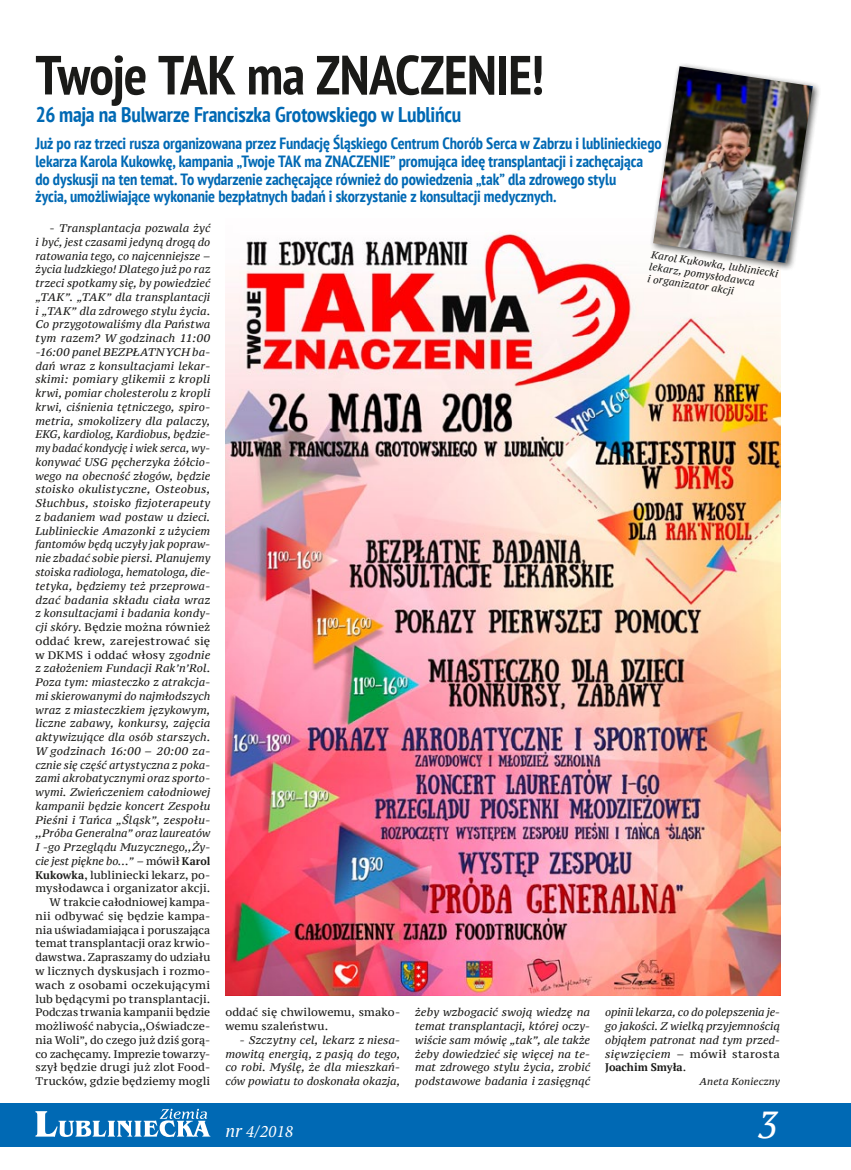
<style>
.page{position:relative;width:851px;height:1170px;background:#fff}
.page>*{position:absolute;margin:0;border:0;box-sizing:border-box;transform-origin:0 0}
.t1{font:700 condensed 55px "PT Sans";letter-spacing:-.015em;color:#1a1a18}
.t2{font:italic 37.5px "PT Serif";color:#fff}
.t3{font:700 condensed 21.25px "PT Sans";letter-spacing:-.01em;color:#0069b4}
.t4{font:italic 17.5px "Minion Pro";color:#fff}
.t5{font:700 condensed 16.25px/17.5px "PT Sans";letter-spacing:-.005em;color:#0069b4}
.t6{font:italic 11px/13.8px "PT Serif Caption";letter-spacing:.01em;color:#1a1a18;text-align:justify}
.t7{font:11px/13.8px "PT Serif Caption";letter-spacing:.01em;color:#1a1a18}
.t8{font:700 11px "PT Serif";letter-spacing:-.005em;color:#1a1a18}
.t9{font:italic 10px/12px "PT Serif Caption";letter-spacing:.01em;color:#1a1a18}
.s1{font-style:normal}
.s2{font-family:"PT Serif";font-weight:700;font-style:normal}
.s3{font-family:"PT Serif"}
.s4{font-family:"PT Serif Caption";font-weight:400}
</style>
<div class="page">
<div style="left:0;top:1103px;width:850px;height:43px;background:#0069b4"></div>
<svg style="left:35px;top:1108px;width:175px;height:28px"></svg>
<img style="left:225px;top:231px;width:555px;height:763px">
<div style="left:649px;top:62px;width:172px;height:210px;background:#1a1a18;opacity:.75"></div>
<img style="left:653px;top:66px;width:159px;height:197px">
<h1 class="t1" style="left:35px;top:39px;width:510px">Twoje TAK ma ZNACZENIE!</h1>
<h3 class="t3" style="left:35px;top:100px;width:427px">26 maja na Bulwarze Franciszka Grotowskiego w Lublińcu</h3>
<p class="t5" style="left:35px;top:135px;width:627px">Już po raz trzeci rusza organizowana przez Fundację Śląskiego Centrum Chorób Serca w Zabrzu i lublinieckiego lekarza Karola Kukowkę, kampania „Twoje TAK ma ZNACZENIE” promująca ideę transplantacji i zachęcająca<br>do dyskusji na ten temat. To wydarzenie zachęcające również do powiedzenia „tak” dla zdrowego stylu<br>życia, umożliwiające wykonanie bezpłatnych badań i skorzystanie z konsultacji medycznych.</p>
<p class="t6" style="left:35px;top:221px;width:176px;text-align:right"><span class="s1">-</span> Transplantacja pozwala żyć<br>i być, jest czasami jedyną drogą do ratowania tego, co najcenniejsze – życia ludzkiego! Dlatego już po raz trzeci spotkamy się, by powiedzieć „TAK”. „TAK” dla transplantacji i „TAK” dla zdrowego stylu życia.<br>Co przygotowaliśmy dla Państwa tym razem? W godzinach 11:00 -16:00 panel BEZPŁATNYCH ba&shy;dań wraz z konsultacjami lekar&shy;skimi: pomiary glikemii z kropli krwi, pomiar cholesterolu z kropli krwi, ciśnienia tętniczego, spiro&shy;metria, smokolizery dla palaczy,<br>EKG, kardiolog, Kardiobus, będzie&shy;my badać kondycję i wiek serca, wy&shy;konywać USG pęcherzyka żółcio&shy;wego na obecność złogów, będzie stoisko okulistyczne, Osteobus,<br>Słuchbus, stoisko fizjoterapeuty z badaniem wad postaw u dzieci.<br>Lublinieckie Amazonki z użyciem fantomów będą uczyły jak popraw&shy;nie zbadać sobie piersi. Planujemy stoiska radiologa, hematologa, die&shy;tetyka, będziemy też przeprowa&shy;dzać badania składu ciała wraz z konsultacjami i badania kondy&shy;cji skóry. <span class="s1">Będzie można również oddać krew, zarejestrować się w DKMS i oddać włosy</span> zgodnie z założeniem Fundacji Rak’n’Rol.<br>Poza tym: miasteczko z atrakcja&shy;mi skierowanymi do najmłodszych wraz z miasteczkiem językowym, liczne zabawy, konkursy, zajęcia aktywizujące dla osób starszych.<br>W godzinach 16:00 – 20:00 za&shy;cznie się część artystyczna z poka&shy;zami akrobatycznymi oraz sporto&shy;wymi. Zwieńczeniem całodniowej kampanii będzie koncert Zespołu<br>Pieśni i Tańca „Śląsk”, zespołu-,,Próba Generalna” oraz laureatów<br>I -go Przeglądu Muzycznego,,Ży&shy;cie jest piękne bo…” – <span class="s1">mówił</span> <span class="s2">Karol<br>Kukowka</span><span class="s1">, lubliniecki lekarz, po&shy;mysłodawca i organizator akcji.<br>W trakcie całodniowej kampa&shy;nii odbywać się będzie kampa&shy;nia uświadamiająca i poruszająca temat transplantacji oraz krwio&shy;dawstwa. Zapraszamy do udziału w licznych dyskusjach i rozmo&shy;wach z osobami oczekującymi lub będącymi po transplantacji.<br>Podczas trwania kampanii będzie możliwość nabycia,,Oświadcze&shy;nia Woli”, do czego już dziś gorą&shy;co zachęcamy. Imprezie towarzy&shy;szył będzie drugi już zlot Food-<br>Trucków, gdzie będziemy mogli</span></p>
<p class="t7" style="left:225px;top:1005px;width:176px">oddać się chwilowemu, smako&shy;wemu szaleństwu.</p>
<p class="t6" style="left:225px;top:1032px;width:176px;text-indent:14px">- Szczytny cel, lekarz z niesa&shy;mowitą energią, z pasją do tego, co robi. Myślę, że dla mieszkań&shy;ców powiatu to doskonała okazja,</p>
<h3 class="t4" style="left:225px;top:1119px;width:69px"><span class="s3">nr</span> 4/2018</h3>
<p class="t9" style="left:652px;top:248px;width:130px;rotate:9deg">Karol Kukowka, lubliniecki lekarz, pomysłodawca<br>i organizator akcji</p>
<p class="t6" style="left:415px;top:1005px;width:176px">żeby wzbogacić swoją wiedzę na temat transplantacji, której oczy&shy;wiście sam mówię „tak”, ale także żeby dowiedzieć się więcej na te&shy;mat zdrowego stylu życia, zrobić podstawowe badania i zasięgnąć</p>
<p class="t6" style="left:605px;top:1005px;width:176px">opinii lekarza, co do polepszenia je&shy;go jakości. Z wielką przyjemnością objąłem patronat nad tym przed&shy;sięwzięciem <span class="s1">– mówił starosta</span></p>
<p class="t8" style="left:605px;top:1059px;width:82px">Joachim Smyła<span class="s4">.</span></p>
<p class="t9" style="left:699px;top:1075px;width:82px">Aneta Konieczny</p>
<h2 class="t2" style="left:757px;top:1100px;width:21px">3</h2>
</div>
